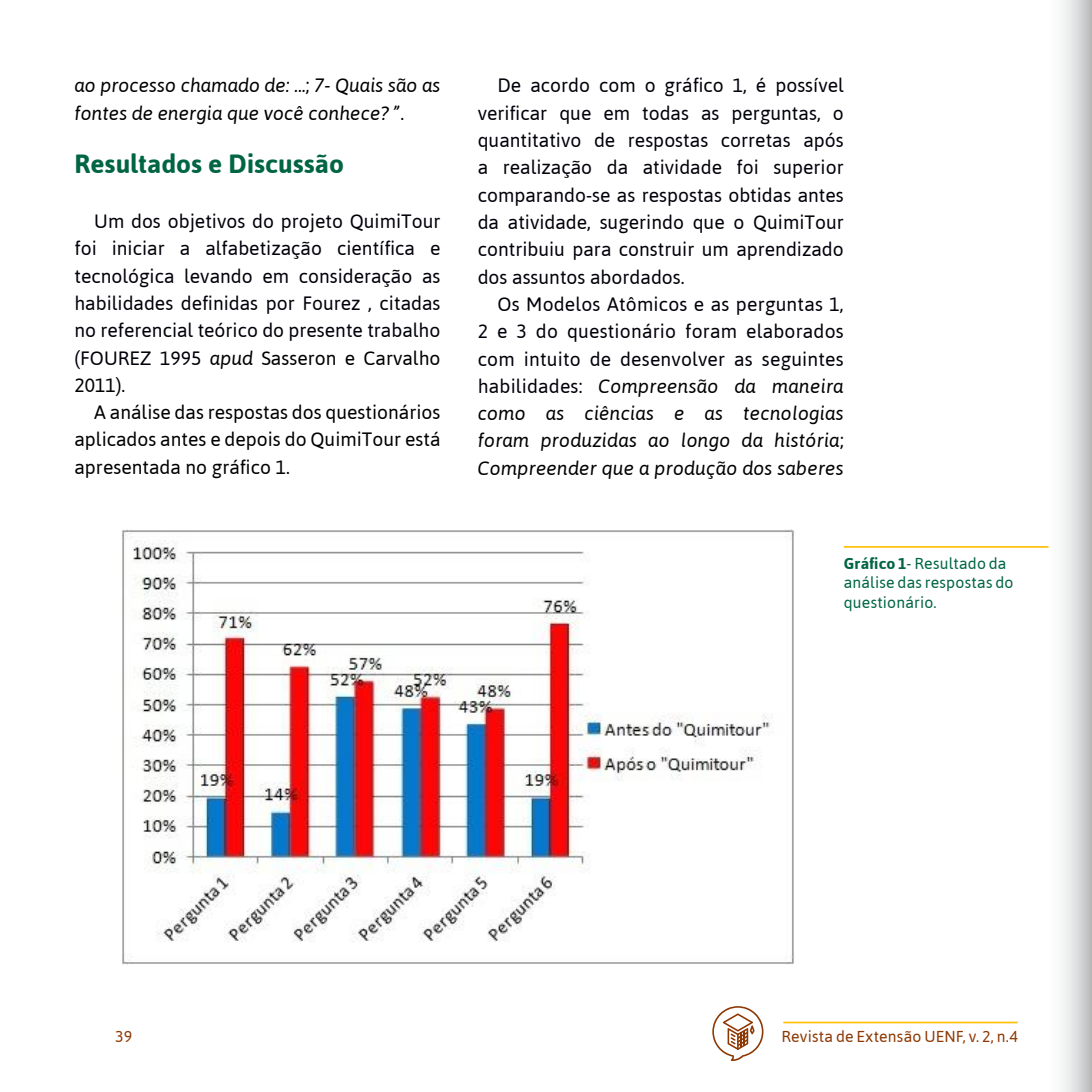
<style>
.page{position:relative;width:1092px;height:1092px;background:#fff}
.page>*{position:absolute;margin:0;border:0;box-sizing:border-box;transform-origin:0 0}
.t1{font:700 26.25px "Asap";color:#006543}
.t2{font:19.25px/27.3px "Asap";color:#00000a;text-align:justify}
.t3{font:italic 19.25px/27.3px "Asap";color:#000}
.t4{font:19.25px/27.3px "Asap";color:#000;text-align:justify}
.t5{font:15.75px/19.2px "Asap";letter-spacing:.01em;color:#006543}
.t6{font:15.75px "Asap";letter-spacing:.01em;color:#8d3803}
.s1{font-style:normal}
.s2{font-style:italic;color:#000}
.s3{color:#000}
.s4{font-style:normal;color:#00000a}
.s5{font-weight:700}
</style>
<div class="page">
<div style="left:1042px;top:0;width:49px;height:1091px;background:linear-gradient(to right,#fff,#c7c9ca)"></div>
<svg style="left:712px;top:1006px;width:51px;height:54px"></svg>
<hr style="left:783px;top:1021px;width:234px;height:2px;background:#ffc20e">
<hr style="left:843px;top:546px;width:205px;height:1px;background:#ffc20e">
<img style="left:122px;top:529px;width:672px;height:436px">
<p class="t3" style="left:74px;top:71px;width:367px">ao processo chamado de: ...<span class="s1">;</span> 7- Quais são as fontes de energia que você conhece? ”<span class="s1">.</span></p>
<h1 class="t1" style="left:74px;top:146px;width:271px">Resultados e Discussão</h1>
<p class="t2" style="left:74px;top:207px;width:367px;text-indent:20px">Um dos objetivos do projeto QuimiTour foi iniciar a alfabetização científica e tecnológica levando em consideração as habilidades definidas por Fourez , citadas no referencial teórico do presente trabalho (FOUREZ 1995 <span class="s2">apud</span> <span class="s3">Sasseron e Carvalho 2011).</span></p>
<p class="t4" style="left:74px;top:398px;width:367px;text-indent:20px">A análise das respostas dos questionários aplicados antes e depois do QuimiTour está apresentada no gráfico 1.</p>
<p class="t2" style="left:477px;top:71px;width:367px;text-indent:20px">De acordo com o gráfico 1, é possível verificar que em todas as perguntas, o quantitativo de respostas corretas após a realização da atividade foi superior comparando-se as respostas obtidas antes da atividade, sugerindo que o QuimiTour contribuiu para construir um aprendizado dos assuntos abordados.</p>
<p class="t3" style="left:477px;top:290px;width:367px;text-align:justify;text-indent:20px"><span class="s4">Os Modelos Atômicos e as perguntas 1, 2 e 3 do questionário foram elaborados com intuito de desenvolver as seguintes habilidades:</span> Compreensão da maneira como as ciências e as tecnologias foram produzidas ao longo da história<span class="s1">; </span>Compreender que a produção dos saberes</p>
<p class="t5" style="left:843px;top:553px;width:171px"><span class="s5">Gráfico 1</span>- Resultado da análise das respostas do questionário.</p>
<p class="t6" style="left:115px;top:1026px;width:18px">39</p>
<p class="t6" style="left:781px;top:1026px;width:238px">Revista de Extensão UENF, v. 2, n.4</p>
</div>
